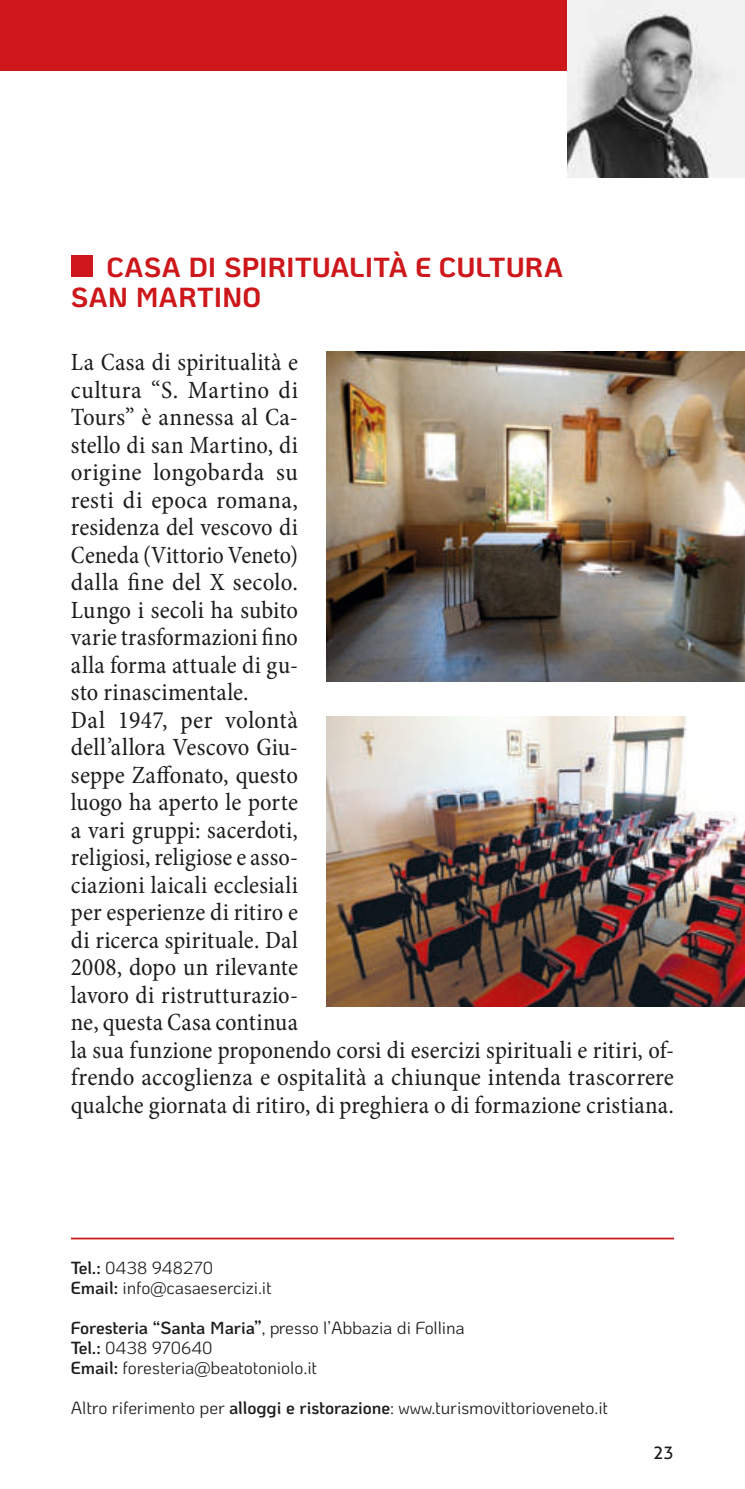
<style>
.page{position:relative;width:745px;height:1489px;background:#fff}
.page>*{position:absolute;margin:0;border:0;box-sizing:border-box;transform-origin:0 0}
.t1{font:700 27.5px/30px "Ko Ho";letter-spacing:.005em;color:#cd171a}
.t2{font:condensed 25px/27.5px "Minion Pro";letter-spacing:.005em;color:#1d1d1b}
.t3{font:17.5px/20px "Ko Ho";letter-spacing:-.005em;color:#1d1d1b}
.t4{font:17.5px "Aller";color:#1d1d1b}
.s1{font-weight:600}
</style>
<div class="page">
<div style="left:0;top:0;width:744px;height:71px;background:#cd171a"></div>
<div style="left:71px;top:256px;width:21px;height:21px;background:#cd171a"></div>
<hr style="left:71px;top:1237px;width:602px;height:2px;background:#cd171a">
<img style="left:326px;top:352px;width:418px;height:329px">
<img style="left:326px;top:716px;width:418px;height:290px">
<img style="left:567px;top:0;width:177px;height:177px">
<p class="t1" style="left:71px;top:252px;width:493px;text-indent:35px">CASA DI SPIRITUALITÀ E CULTURA<br>SAN MARTINO</p>
<p class="t2" style="left:71px;top:348px;width:604px">La Casa di spiritualità e<br>cultura “S. Martino di<br>Tours” è annessa al Ca-<br>stello di san Martino, di<br>origine longobarda su<br>resti di epoca romana,<br>residenza del vescovo di<br>Ceneda (Vittorio Veneto)<br>dalla fine del X secolo.<br>Lungo i secoli ha subito<br>varie trasformazioni fino<br>alla forma attuale di gu-<br>sto rinascimentale.<br>Dal 1947, per volontà<br>dell’allora Vescovo Giu-<br>seppe Zaffonato, questo<br>luogo ha aperto le porte<br>a vari gruppi: sacerdoti,<br>religiosi, religiose e asso-<br>ciazioni laicali ecclesiali<br>per esperienze di ritiro e<br>di ricerca spirituale. Dal<br>2008, dopo un rilevante<br>lavoro di ristrutturazio-<br>ne, questa Casa continua<br>la sua funzione proponendo corsi di esercizi spirituali e ritiri, of&shy;frendo accoglienza e ospitalità a chiunque intenda trascorrere qualche giornata di ritiro, di preghiera o di formazione cristiana.</p>
<p class="t3" style="left:71px;top:1257px;width:202px"><span class="s1">Tel.:</span> 0438 948270<br><span class="s1">Email:</span> info@casaesercizi.it</p>
<p class="t3" style="left:71px;top:1317px;width:395px"><span class="s1">Foresteria “Santa Maria”</span>, presso l’Abbazia di Follina<br><span class="s1">Tel.:</span> 0438 970640<br><span class="s1">Email:</span> foresteria@beatotoniolo.it</p>
<p class="t3" style="left:71px;top:1397px;width:538px">Altro riferimento per <span class="s1">alloggi e ristorazione</span>: www.turismovittorioveneto.it</p>
<p class="t4" style="left:652px;top:1442px;width:23px">23</p>
</div>
